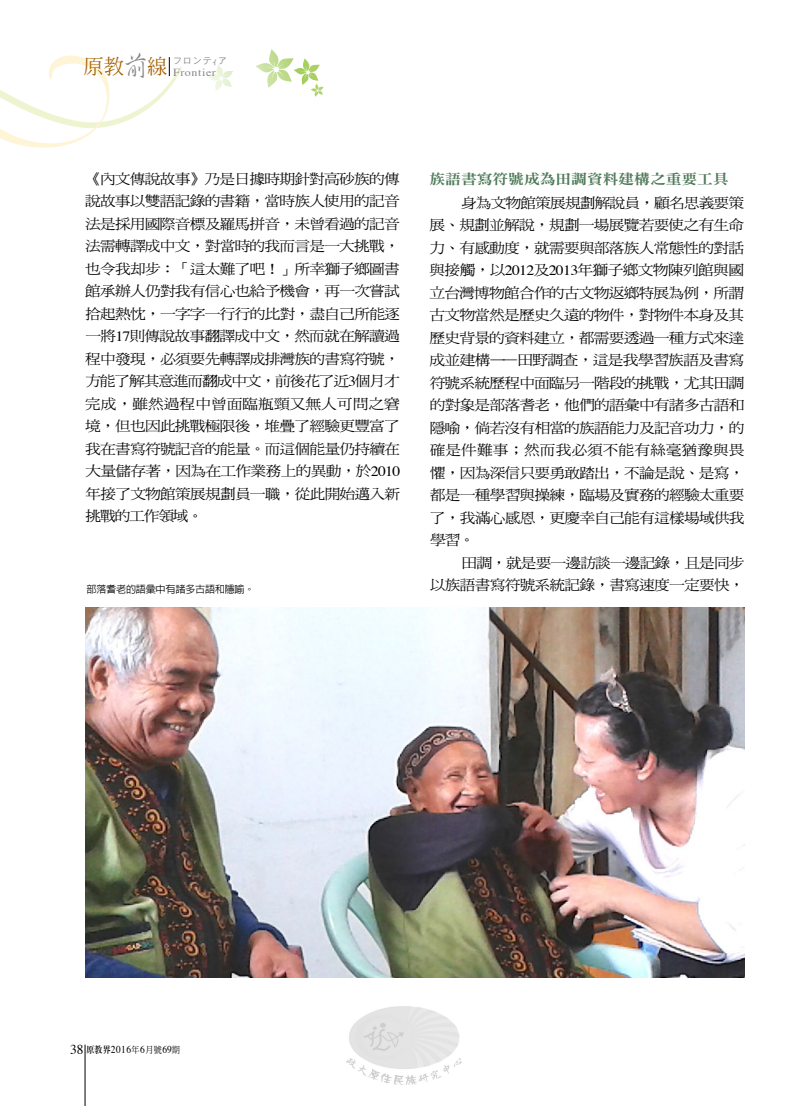
<style>
.page{position:relative;width:808px;height:1106px;background:#fff}
.page>*{position:absolute;margin:0;border:0;box-sizing:border-box;transform-origin:0 0}
.t1{font:14.1px/22.5px "DF Ming Std W5";letter-spacing:-.05em;color:#000;text-align:justify;scale:1.11 1}
.t2{font:14.1px "DF Ming Std W9";color:#4e7a58;scale:1.11 1}
.t3{font:10.8px "Times";letter-spacing:.05em;color:#898989;scale:1.11 1}
.t4{font:10.5px "Times";letter-spacing:.05em;color:#000;scale:.9 1}
.t5{font:500 10.2px "AR Hei B5";letter-spacing:-.025em;color:#000}
.t6{font:9px "Heisei Kaku Go Std W3";color:#898989}
.s1{font-family:"AR Xing Shu B5";font-weight:500;font-size:27.75px}
.s2{font-family:"Times"}
.s3{font-size:13.5px}
.s4{font-family:"AR Ming B5";font-weight:800;font-size:9px}
.s5{font-family:"DF Ming Std W5";font-size:9px}
</style>
<div class="page">
<svg style="left:256px;top:49px;width:68px;height:48px"></svg>
<svg style="left:208px;top:65px;width:25px;height:26px"></svg>
<hr style="left:85px;top:1044px;width:1px;height:62px;background:#000">
<svg style="left:0;top:55px;width:182px;height:93px"></svg>
<img style="left:85px;top:607px;width:659px;height:370px">
<img style="left:347px;top:1006px;width:114px;height:78px">
<p class="t3" style="left:83px;top:62px;width:121px"><sup>原教</sup><span class="s1">前</span><sup>線</sup> Frontier</p>
<p class="t6" style="left:173px;top:55px;width:56px">フロンテ<sub>ｲ</sub>ア</p>
<p class="t1" style="left:85px;top:167px;width:285px">《內文傳說故事》乃是日據時期針對高砂族的傳說故事以雙語記錄的書籍，當時族人使用的記音法是採用國際音標及羅馬拼音，未曾看過的記音法需轉譯成中文，對當時的我而言是一大挑戰，也令我却步：「這太難了吧！」所幸獅子鄉圖書館承辦人仍對我有信心也給予機會，再一次嘗試拾起熱忱，一字字一行行的比對，盡自己所能逐一將<span class="s2">17</span>則傳說故事翻譯成中文，然而就在解讀過程中發現，必須要先轉譯成排灣族的書寫符號，方能了解其意進而翻成中文，前後花了近<span class="s2">3</span>個月才完成，雖然過程中曾面臨瓶頸又無人可問之窘境，但也因此挑戰極限後，堆疊了經驗更豐富了我在書寫符號記音的能量。而這個能量仍持續在大量儲存著，因為在工作業務上的異動，於<span class="s2">2010</span>年接了文物館策展規劃員一職，從此開始邁入新挑戰的工作領域。</p>
<p class="t2" style="left:429px;top:171px;width:271px">族語書寫符號成為田調資料建構之重要工具</p>
<p class="t1" style="left:429px;top:191px;width:286px;text-indent:32px">身為文物館策展規劃解說員，顧名思義要策展、規劃並解說，規劃一場展覽若要使之有生命力、有感動度，就需要與部落族人常態性的對話與接觸，以<span class="s2">2012</span>及<span class="s2">2013</span>年獅子鄉文物陳列館與國立台灣博物館合作的古文物返鄉特展為例，所謂古文物當然是歷史久遠的物件，對物件本身及其歷史背景的資料建立，都需要透過一種方式來達成並建構——田野調查，這是我學習族語及書寫符號系統歷程中面臨另一階段的挑戰，尤其田調的對象是部落耆老，他們的語彙中有諸多古語和隱喻，倘若沒有相當的族語能力及記音功力，的確是件難事；然而我必須不能有絲毫猶豫與畏懼，因為深信只要勇敢踏出，不論是說、是寫，都是一種學習與操練，臨場及實務的經驗太重要了，我滿心感恩，更慶幸自己能有這樣場域供我學習。</p>
<p class="t1" style="left:461px;top:551px;width:257px">田調，就是要一邊訪談一邊記錄，且是同步</p>
<p class="t5" style="left:87px;top:583px;width:170px">部落耆老的語彙中有諸多古語和隱喻。</p>
<p class="t1" style="left:430px;top:574px;width:285px">以族語書寫符號系統記錄，書寫速度一定要快，</p>
<p class="t4" style="left:70px;top:1039px;width:124px"><span class="s3">38</span> <span class="s4">原教界</span>2016<span class="s5">年</span>6<span class="s5">月號</span>69<span class="s5">期</span></p>
</div>
